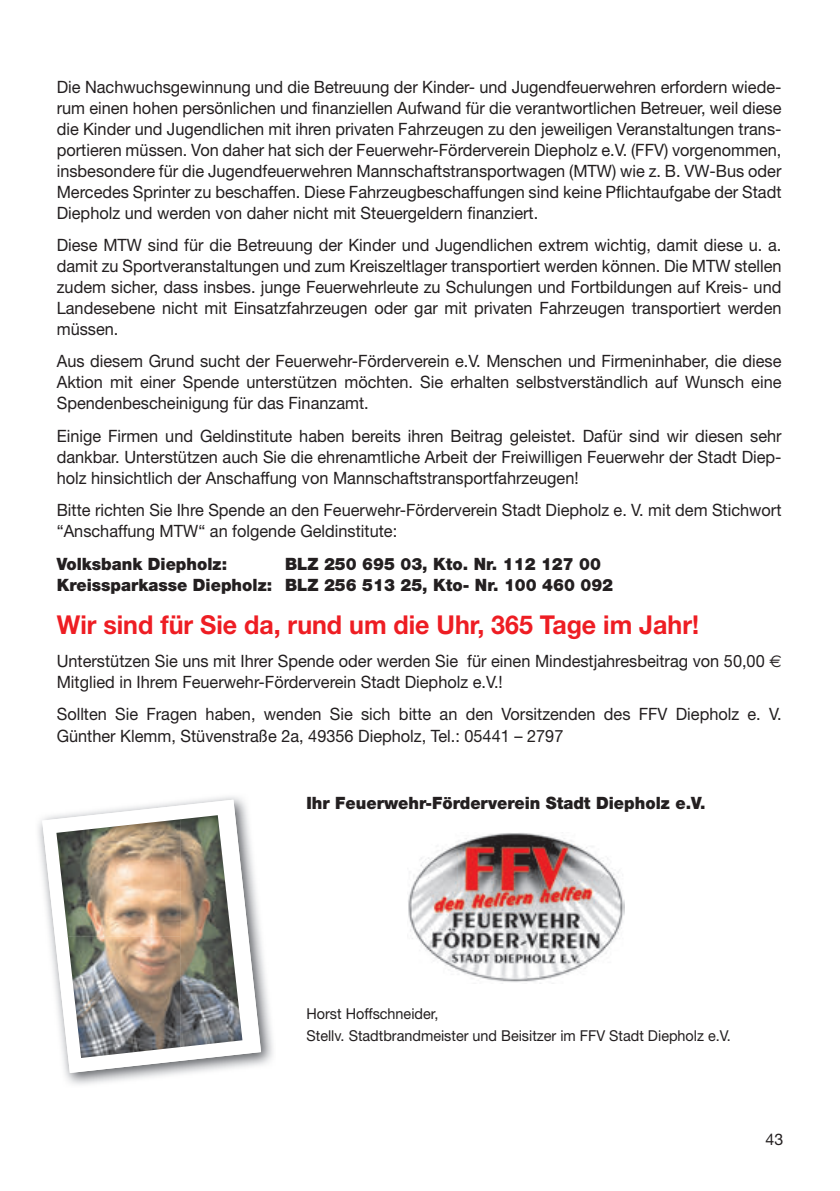
<style>
.page{position:relative;width:840px;height:1191px;background:#fff}
.page>*{position:absolute;margin:0;border:0;box-sizing:border-box;transform-origin:0 0}
.t1{font:700 26px "Helvetica Neue";color:#ee1d23;scale:.96 1}
.t2{font:17px/21px "Helvetica Neue";color:#231f20;text-align:justify;scale:.96 1}
.t3{font:900 17px/21px "Helvetica Neue";color:#231f20;scale:.96 1}
.t4{font:16px "Helvetica Neue";color:#231f20}
.t5{font:15px/22px "Helvetica Neue";color:#231f20;scale:.96 1}
.s1{font-family:"Euro Sans"}
</style>
<div class="page">
<img style="left:408px;top:833px;width:216px;height:151px">
<img style="left:38px;top:796px;width:235px;height:289px">
<svg style="left:42px;top:799px;width:219px;height:274px"></svg>
<img style="left:68px;top:936px;width:112px;height:122px">
<img style="left:180px;top:815px;width:62px;height:232px">
<img style="left:56px;top:819px;width:124px;height:117px">
<p class="t2" style="left:57px;top:76px;width:756px">Die Nachwuchsgewinnung und die Betreuung der Kinder- und Jugendfeuerwehren erfordern wiede&shy;rum einen hohen persönlichen und finanziellen Aufwand für die verantwortlichen Betreuer, weil diese die Kinder und Jugendlichen mit ihren privaten Fahrzeugen zu den jeweiligen Veranstaltungen trans&shy;portieren müssen. Von daher hat sich der Feuerwehr-Förderverein Diepholz e.V. (FFV) vorgenommen, insbesondere für die Jugendfeuerwehren Mannschaftstransportwagen (MTW) wie z. B. VW-Bus oder Mercedes Sprinter zu beschaffen. Diese Fahrzeugbeschaffungen sind keine Pflichtaufgabe der Stadt Diepholz und werden von daher nicht mit Steuergeldern finanziert.</p>
<p class="t2" style="left:57px;top:234px;width:756px">Diese MTW sind für die Betreuung der Kinder und Jugendlichen extrem wichtig, damit diese u. a. damit zu Sportveranstaltungen und zum Kreiszeltlager transportiert werden können. Die MTW stellen zudem sicher, dass insbes. junge Feuerwehrleute zu Schulungen und Fortbildungen auf Kreis- und Landesebene nicht mit Einsatzfahrzeugen oder gar mit privaten Fahrzeugen transportiert werden müssen.</p>
<p class="t2" style="left:57px;top:351px;width:756px">Aus diesem Grund sucht der Feuerwehr-Förderverein e.V. Menschen und Firmeninhaber, die diese Aktion mit einer Spende unterstützen möchten. Sie erhalten selbstverständlich auf Wunsch eine Spendenbescheinigung für das Finanzamt.</p>
<p class="t2" style="left:57px;top:425px;width:756px">Einige Firmen und Geldinstitute haben bereits ihren Beitrag geleistet. Dafür sind wir diesen sehr dankbar. Unterstützen auch Sie die ehrenamtliche Arbeit der Freiwilligen Feuerwehr der Stadt Diep&shy;holz hinsichtlich der Anschaffung von Mannschaftstransportfahrzeugen!</p>
<p class="t2" style="left:57px;top:499px;width:756px">Bitte richten Sie Ihre Spende an den Feuerwehr-Förderverein Stadt Diepholz e. V. mit dem Stichwort “Anschaffung MTW“ an folgende Geldinstitute:</p>
<p class="t3" style="left:57px;top:553px;width:179px">Volksbank Diepholz:</p>
<p class="t3" style="left:57px;top:553px;width:580px;text-indent:228px">BLZ 250 695 03, Kto. Nr. 112 127 00<br>Kreissparkasse Diepholz: BLZ 256 513 25, Kto- Nr. 100 460 092</p>
<p class="t1" style="left:57px;top:609px;width:670px">Wir sind für Sie da, rund um die Uhr, 365 Tage im Jahr!</p>
<p class="t2" style="left:57px;top:650px;width:756px">Unterstützen Sie uns mit Ihrer Spende oder werden Sie für einen Mindestjahresbeitrag von 50,00 <span class="s1">€<br></span>Mitglied in Ihrem Feuerwehr-Förderverein Stadt Diepholz e.V.!</p>
<p class="t2" style="left:57px;top:702px;width:756px;line-height:22px">Sollten Sie Fragen haben, wenden Sie sich bitte an den Vorsitzenden des FFV Diepholz e. V.<br>Günther Klemm, Stüvenstraße 2a, 49356 Diepholz, Tel.: 05441 – 2797</p>
<p class="t3" style="left:306px;top:792px;width:417px">Ihr Feuerwehr-Förderverein Stadt Diepholz e.V.</p>
<p class="t5" style="left:306px;top:1002px;width:443px">Horst Hoffschneider,<br>Stellv. Stadtbrandmeister und Beisitzer im FFV Stadt Diepholz e.V.</p>
<p class="t4" style="left:765px;top:1130px;width:19px">43</p>
</div>
